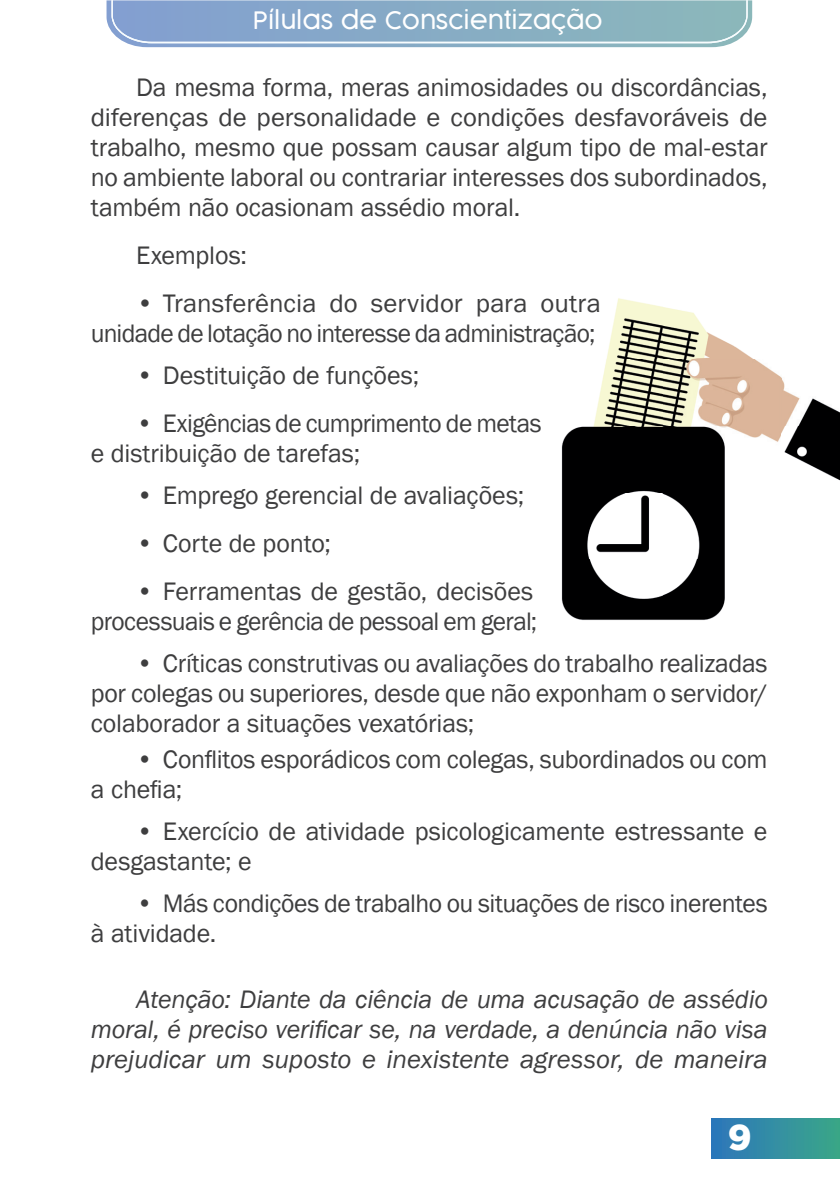
<style>
.page{position:relative;width:840px;height:1191px;background:#fff}
.page>*{position:absolute;margin:0;border:0;box-sizing:border-box;transform-origin:0 0}
.t1{font:900 36px "Gotham";color:#fff}
.t2{font:26px/30px "Franklin Gothic";letter-spacing:-.01em;color:#3e3e3f}
.t3{font:italic 26px/30px "Franklin Gothic";letter-spacing:-.005em;color:#3e3e3f;text-align:justify}
.t4{font:300 24px "Cocogoose";color:#fff}
</style>
<div class="page">
<div style="left:711px;top:1119px;width:128px;height:39px;background:linear-gradient(to right,#2c76bc,#3aa689)"></div>
<svg style="left:106px;top:0;width:645px;height:47px;background:#8eb0c9"></svg>
<img style="left:561px;top:298px;width:278px;height:322px">
<p class="t4" style="left:252px;top:3px;width:351px">Pílulas de Conscientização</p>
<p class="t2" style="left:91px;top:73px;width:678px;text-align:justify;text-indent:45px">Da mesma forma, meras animosidades ou discordâncias, diferenças de personalidade e condições desfavoráveis de trabalho, mesmo que possam causar algum tipo de mal-estar no ambiente laboral ou contrariar interesses dos subordinados, também não ocasionam assédio moral.</p>
<p class="t2" style="left:136px;top:241px;width:112px">Exemplos:</p>
<p class="t2" style="left:91px;top:289px;width:511px;text-align:right">• Transferência do servidor para outra unidade de lotação no interesse da administração;</p>
<p class="t2" style="left:136px;top:361px;width:284px">• Destituição de funções;</p>
<p class="t2" style="left:91px;top:409px;width:452px;text-indent:45px">• Exigências de cumprimento de metas e distribuição de tarefas;</p>
<p class="t2" style="left:136px;top:481px;width:389px">• Emprego gerencial de avaliações;</p>
<p class="t2" style="left:136px;top:529px;width:196px">• Corte de ponto;</p>
<p class="t2" style="left:91px;top:577px;width:447px;text-align:right">• Ferramentas de gestão, decisões processuais e gerência de pessoal em geral;</p>
<p class="t2" style="left:91px;top:649px;width:678px;text-align:justify;text-indent:45px">• Críticas construtivas ou avaliações do trabalho realizadas por colegas ou superiores, desde que não exponham o servidor/ colaborador a situações vexatórias;</p>
<p class="t2" style="left:91px;top:745px;width:678px;text-indent:45px">• Conflitos esporádicos com colegas, subordinados ou com a chefia;</p>
<p class="t2" style="left:91px;top:817px;width:677px;text-indent:45px">• Exercício de atividade psicologicamente estressante e desgastante; e</p>
<p class="t2" style="left:91px;top:889px;width:678px;text-indent:45px">• Más condições de trabalho ou situações de risco inerentes à atividade.</p>
<p class="t3" style="left:91px;top:985px;width:678px;text-indent:45px">Atenção: Diante da ciência de uma acusação de assédio moral, é preciso verificar se, na verdade, a denúncia não visa prejudicar um suposto e inexistente agressor, de maneira</p>
<h1 class="t1" style="left:727px;top:1116px;width:25px">9</h1>
</div>
